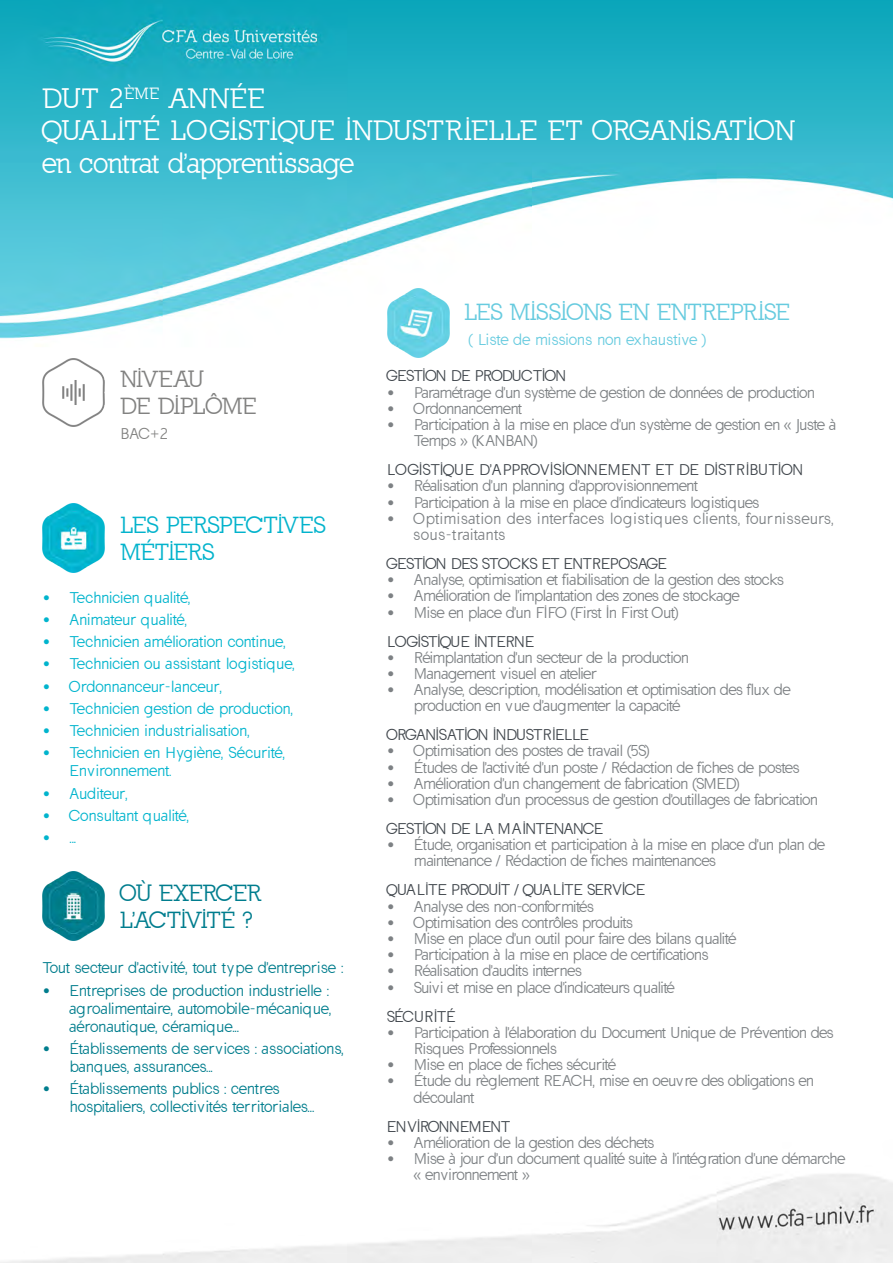
<style>
.page{position:relative;width:893px;height:1263px;background:#fff}
.page>*{position:absolute;margin:0;border:0;box-sizing:border-box;transform-origin:0 0}
.t1{font:27px "California";letter-spacing:.03em;color:#fff}
.t2{font:27px "California";color:#fff}
.t3{font:22.5px "California";color:#67cbdf}
.t4{font:22.5px "California";color:#03b3cc}
.t5{font:22.5px/27px "California";color:#007d8e}
.t6{font:22.5px "California";color:#828281}
.t7{font:15px/16.2px "California Sans";letter-spacing:-.005em;color:#7d8184}
.t8{font:15px/16.2px "California Sans";letter-spacing:-.03em;color:#7d8184}
.t9{font:15px/18px "California Sans";color:#007d8d}
.t10{font:15px/18px "California Sans";color:#00b4cd}
.t11{font:15px "California Sans";letter-spacing:-.03em;color:#40464c}
.t12{font:15px/16.2px "California Sans";letter-spacing:.055em;color:#7d8184}
.t13{font:15px/18px "California Sans";letter-spacing:.025em;color:#007d8d}
.t14{font:15px "California Sans";letter-spacing:.01em;color:#40464c}
.t15{font:15px "California Sans";letter-spacing:.03em;color:#00b4cd}
.t16{font:15px "California Sans";letter-spacing:.025em;color:#67cbdf}
.t17{font:15px "California Sans";letter-spacing:.025em;color:#00b4cd}
.t18{font:15px "California Sans";letter-spacing:-.01em;color:#40464c}
.t19{font:15px "California Sans";color:#828281}
</style>
<div class="page">
<img style="left:0;top:0;width:893px;height:1263px">
<img style="left:43px;top:358px;width:62px;height:69px">
<img style="left:43px;top:503px;width:62px;height:69px">
<img style="left:43px;top:872px;width:62px;height:68px">
<img style="left:387px;top:289px;width:62px;height:69px">
<p class="t1" style="left:43px;top:83px;width:224px">DUT 2<sup>ÈME</sup> ANNÉE</p>
<p class="t1" style="left:43px;top:115px;width:754px">QUALITÉ LOGISTIQUE INDUSTRIELLE ET ORGANISATION</p>
<p class="t2" style="left:43px;top:147px;width:313px">en contrat d'apprentissage</p>
<p class="t6" style="left:120px;top:366px;width:85px">NIVEAU</p>
<p class="t6" style="left:120px;top:393px;width:138px">DE DIPLÔME</p>
<p class="t19" style="left:120px;top:425px;width:49px">BAC+2</p>
<p class="t4" style="left:120px;top:512px;width:206px">LES PERSPECTIVES</p>
<p class="t4" style="left:120px;top:539px;width:95px">MÉTIERS</p>
<p class="t10" style="left:43px;top:588px;width:149px">• Technicien qualité,</p>
<p class="t10" style="left:43px;top:611px;width:146px">• Animateur qualité,</p>
<p class="t10" style="left:43px;top:633px;width:245px">• Technicien amélioration continue,</p>
<p class="t15" style="left:43px;top:655px;width:254px">• Technicien ou assistant logistique,</p>
<p class="t10" style="left:43px;top:677px;width:181px">• Ordonnanceur-lanceur,</p>
<p class="t10" style="left:43px;top:700px;width:252px">• Technicien gestion de production,</p>
<p class="t17" style="left:43px;top:722px;width:208px">• Technicien industrialisation,</p>
<p class="t10" style="left:70px;top:744px;width:217px;text-indent:-27px">• Technicien en Hygiène, Sécurité,<br>Environnement.</p>
<p class="t10" style="left:43px;top:784px;width:87px">• Auditeur,</p>
<p class="t10" style="left:43px;top:807px;width:148px">• Consultant qualité,</p>
<p class="t10" style="left:43px;top:829px;width:35px">• ...</p>
<p class="t5" style="left:120px;top:880px;width:142px">OÙ EXERCER<br>L'ACTIVITÉ ?</p>
<p class="t9" style="left:43px;top:959px;width:302px">Tout secteur d'activité, tout type d'entreprise :</p>
<p class="t9" style="left:70px;top:981px;width:263px;text-indent:-27px">• Entreprises de production industrielle : agroalimentaire, automobile-mécanique, aéronautique, céramique...</p>
<p class="t13" style="left:70px;top:1039px;width:276px;text-indent:-27px">• Établissements de services : associations, banques, assurances...</p>
<p class="t9" style="left:70px;top:1080px;width:246px;text-indent:-27px">• Établissements publics : centres hospitaliers, collectivités territoriales...</p>
<p class="t3" style="left:464px;top:299px;width:327px">LES MISSIONS EN ENTREPRISE</p>
<p class="t16" style="left:469px;top:331px;width:239px">( Liste de missions non exhaustive )</p>
<p class="t11" style="left:387px;top:367px;width:181px">GESTION DE PRODUCTION</p>
<p class="t7" style="left:387px;top:384px;width:429px">• Paramétrage d'un système de gestion de données de production</p>
<p class="t8" style="left:387px;top:400px;width:136px">• Ordonnancement</p>
<p class="t7" style="left:414px;top:417px;width:424px;text-indent:-27px">• Participation à la mise en place d'un système de gestion en « Juste à<br>Temps » (KANBAN)</p>
<p class="t14" style="left:387px;top:461px;width:417px">LOGISTIQUE D'APPROVISIONNEMENT ET DE DISTRIBUTION</p>
<p class="t8" style="left:387px;top:478px;width:312px">• Réalisation d'un planning d'approvisionnement</p>
<p class="t7" style="left:387px;top:494px;width:374px">• Participation à la mise en place d'indicateurs logistiques</p>
<p class="t12" style="left:414px;top:510px;width:421px;text-indent:-27px">• Optimisation des interfaces logistiques clients, fournisseurs, sous-traitants</p>
<p class="t11" style="left:387px;top:555px;width:281px">GESTION DES STOCKS ET ENTREPOSAGE</p>
<p class="t7" style="left:387px;top:572px;width:398px">• Analyse, optimisation et fiabilisation de la gestion des stocks</p>
<p class="t8" style="left:387px;top:588px;width:354px">• Amélioration de l'implantation des zones de stockage</p>
<p class="t8" style="left:387px;top:604px;width:293px">• Mise en place d'un FIFO (First In First Out)</p>
<p class="t18" style="left:387px;top:632px;width:149px">LOGISTIQUE INTERNE</p>
<p class="t8" style="left:387px;top:649px;width:303px">• Réimplantation d'un secteur de la production</p>
<p class="t8" style="left:387px;top:666px;width:211px">• Management visuel en atelier</p>
<p class="t8" style="left:414px;top:682px;width:378px;text-indent:-27px">• Analyse, description, modélisation et optimisation des flux de production en vue d'augmenter la capacité</p>
<p class="t11" style="left:387px;top:726px;width:203px">ORGANISATION INDUSTRIELLE</p>
<p class="t7" style="left:387px;top:743px;width:264px">• Optimisation des postes de travail (5S)</p>
<p class="t7" style="left:387px;top:759px;width:414px">• Études de l'activité d'un poste / Rédaction de fiches de postes</p>
<p class="t8" style="left:387px;top:776px;width:354px">• Amélioration d'un changement de fabrication (SMED)</p>
<p class="t7" style="left:387px;top:792px;width:432px">• Optimisation d'un processus de gestion d'outillages de fabrication</p>
<p class="t11" style="left:387px;top:820px;width:218px">GESTION DE LA MAINTENANCE</p>
<p class="t7" style="left:414px;top:837px;width:412px;text-indent:-27px">• Étude, organisation et participation à la mise en place d'un plan de maintenance / Rédaction de fiches maintenances</p>
<p class="t11" style="left:387px;top:881px;width:260px">QUALITE PRODUIT / QUALITE SERVICE</p>
<p class="t8" style="left:387px;top:898px;width:208px">• Analyse des non-conformités</p>
<p class="t7" style="left:387px;top:914px;width:247px">• Optimisation des contrôles produits</p>
<p class="t8" style="left:387px;top:931px;width:350px">• Mise en place d'un outil pour faire des bilans qualité</p>
<p class="t7" style="left:387px;top:947px;width:323px">• Participation à la mise en place de certifications</p>
<p class="t7" style="left:387px;top:963px;width:196px">• Réalisation d'audits internes</p>
<p class="t8" style="left:387px;top:979px;width:289px">• Suivi et mise en place d'indicateurs qualité</p>
<p class="t11" style="left:387px;top:1007px;width:70px">SÉCURITÉ</p>
<p class="t7" style="left:414px;top:1024px;width:421px;text-indent:-27px">• Participation à l'élaboration du Document Unique de Prévention des<br>Risques Professionnels</p>
<p class="t7" style="left:387px;top:1057px;width:230px">• Mise en place de fiches sécurité</p>
<p class="t8" style="left:414px;top:1073px;width:401px;text-indent:-27px">• Étude du règlement REACH, mise en oeuvre des obligations en découlant</p>
<p class="t11" style="left:387px;top:1117px;width:124px">ENVIRONNEMENT</p>
<p class="t7" style="left:387px;top:1134px;width:269px">• Amélioration de la gestion des déchets</p>
<p class="t8" style="left:414px;top:1151px;width:432px;text-indent:-27px">• Mise à jour d'un document qualité suite à l'intégration d'une démarche « environnement »</p>
</div>
